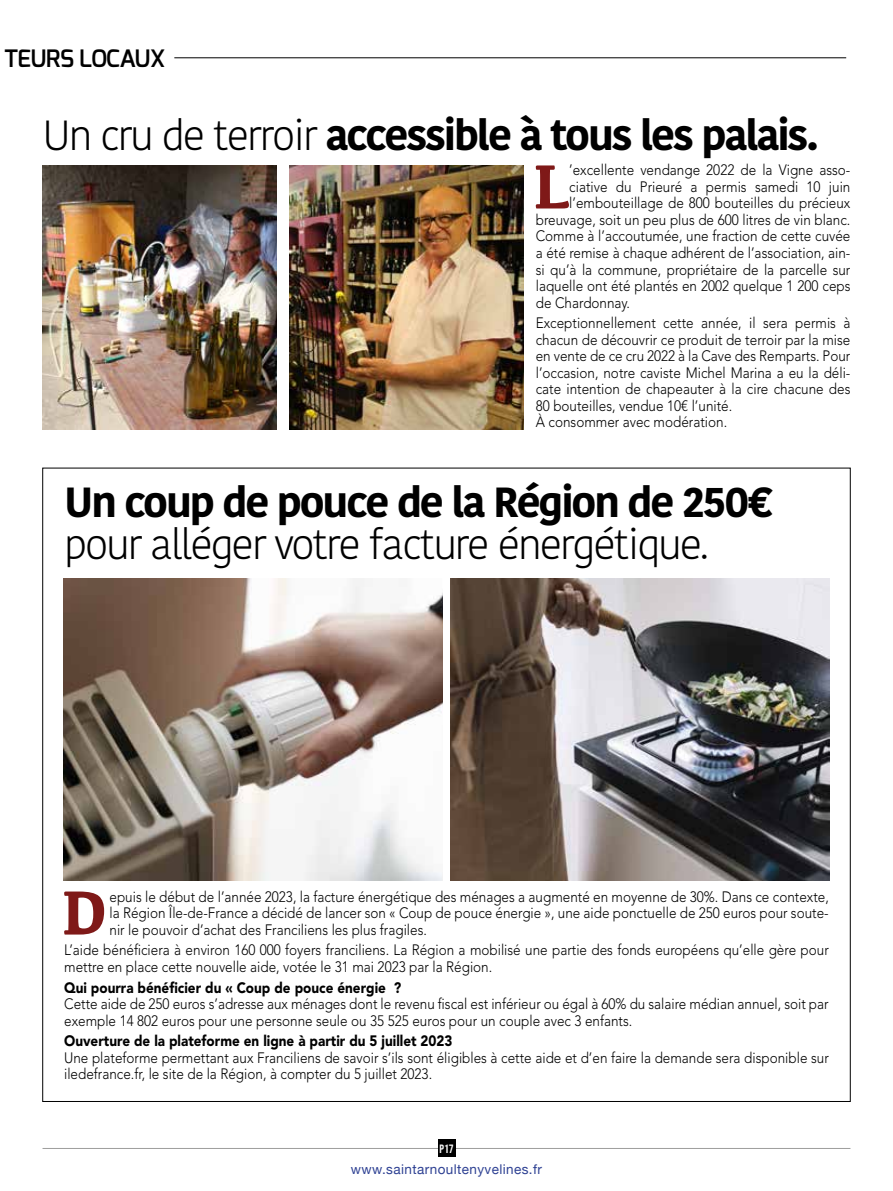
<style>
.page{position:relative;width:893px;height:1191px;background:#fff}
.page>*{position:absolute;margin:0;border:0;box-sizing:border-box;transform-origin:0 0}
.t1{font:700 64.5px "Kefa";color:#7f1918}
.t2{font:700 42px "Kohinoor Bangla";letter-spacing:-.05em;color:#000}
.t3{font:300 42px "Kohinoor Bangla";letter-spacing:-.05em;color:#000}
.t4{font:600 24px "Exo";letter-spacing:-.02em;color:#000}
.t5{font:300 15px/16.5px "Avenir LT Std";color:#000;scale:.9 1}
.t6{font:900 15px "Avenir LT Std";color:#000;scale:.9 1}
.t7{font:13.5px "Helvetica Neue";letter-spacing:.03em;color:#2e4193}
.t8{font:12px "Bebas Neue";color:#fff}
.s1{font-weight:300}
</style>
<div class="page">
<hr style="left:43px;top:1148px;width:807px;height:1px;background:#9d9d9c">
<div style="left:438px;top:1140px;width:17px;height:17px;background:#000"></div>
<img style="left:451px;top:578px;width:378px;height:302px">
<img style="left:64px;top:578px;width:378px;height:302px">
<img style="left:43px;top:166px;width:233px;height:263px">
<img style="left:289px;top:166px;width:234px;height:263px">
<hr style="left:174px;top:57px;width:672px;height:1px;background:#000">
<h3 class="t4" style="left:4px;top:43px;width:162px">TEURS LOCAUX</h3>
<h2 class="t2" style="left:43px;top:99px;width:778px"><span class="s1">Un cru de terroir</span> accessible à tous les palais.</h2>
<h1 class="t1" style="left:533px;top:144px;width:38px">L</h1>
<p class="t5" style="left:569px;top:162px;width:314px">’excellente vendange 2022 de la Vigne asso-</p>
<p class="t5" style="left:569px;top:179px;width:314px">ciative du Prieuré a permis samedi 10 juin</p>
<p class="t5" style="left:569px;top:195px;width:314px">l’embouteillage de 800 bouteilles du précieux</p>
<p class="t5" style="left:536px;top:212px;width:351px">breuvage, soit un peu plus de 600 litres de vin blanc.</p>
<p class="t5" style="left:536px;top:228px;width:351px">Comme à l’accoutumée, une fraction de cette cuvée</p>
<p class="t5" style="left:536px;top:245px;width:351px">a été remise à chaque adhérent de l’association, ain-</p>
<p class="t5" style="left:536px;top:261px;width:351px">si qu’à la commune, propriétaire de la parcelle sur</p>
<p class="t5" style="left:536px;top:278px;width:351px">laquelle ont été plantés en 2002 quelque 1 200 ceps</p>
<p class="t5" style="left:536px;top:294px;width:106px">de Chardonnay.</p>
<p class="t5" style="left:536px;top:315px;width:351px">Exceptionnellement cette année, il sera permis à chacun de découvrir ce produit de terroir par la mise en vente de ce cru 2022 à la Cave des Remparts. Pour l’occasion, notre caviste Michel Marina a eu la déli&shy;cate intention de chapeauter à la cire chacune des 80 bouteilles, vendue 10€ l’unité.<br>À consommer avec modération.</p>
<h2 class="t2" style="left:64px;top:465px;width:710px">Un coup de pouce de la Région de 250€</h2>
<h2 class="t3" style="left:64px;top:513px;width:646px">pour alléger votre facture énergétique.</h2>
<h1 class="t1" style="left:61px;top:869px;width:48px">D</h1>
<p class="t5" style="left:110px;top:888px;width:801px;text-align:justify">epuis le début de l’année 2023, la facture énergétique des ménages a augmenté en moyenne de 30%. Dans ce contexte, la Région Île-de-France a décidé de lancer son « Coup de pouce énergie », une aide ponctuelle de 250 euros pour soute&shy;nir le pouvoir d’achat des Franciliens les plus fragiles.</p>
<p class="t5" style="left:64px;top:942px;width:851px">L’aide bénéficiera à environ 160 000 foyers franciliens. La Région a mobilisé une partie des fonds européens qu’elle gère pour mettre en place cette nouvelle aide, votée le 31 mai 2023 par la Région.</p>
<p class="t6" style="left:64px;top:978px;width:376px">Qui pourra bénéficier du « Coup de pouce énergie ?</p>
<p class="t5" style="left:64px;top:995px;width:851px">Cette aide de 250 euros s’adresse aux ménages dont le revenu fiscal est inférieur ou égal à 60% du salaire médian annuel, soit par exemple 14 802 euros pour une personne seule ou 35 525 euros pour un couple avec 3 enfants.</p>
<p class="t6" style="left:64px;top:1032px;width:433px">Ouverture de la plateforme en ligne à partir du 5 juillet 2023</p>
<p class="t5" style="left:64px;top:1049px;width:851px">Une plateforme permettant aux Franciliens de savoir s’ils sont éligibles à cette aide et d’en faire la demande sera disponible sur iledefrance.fr, le site de la Région, à compter du 5 juillet 2023.</p>
<p class="t8" style="left:439px;top:1142px;width:16px">P17</p>
<p class="t7" style="left:351px;top:1159px;width:193px">www.saintarnoultenyvelines.fr</p>
</div>
